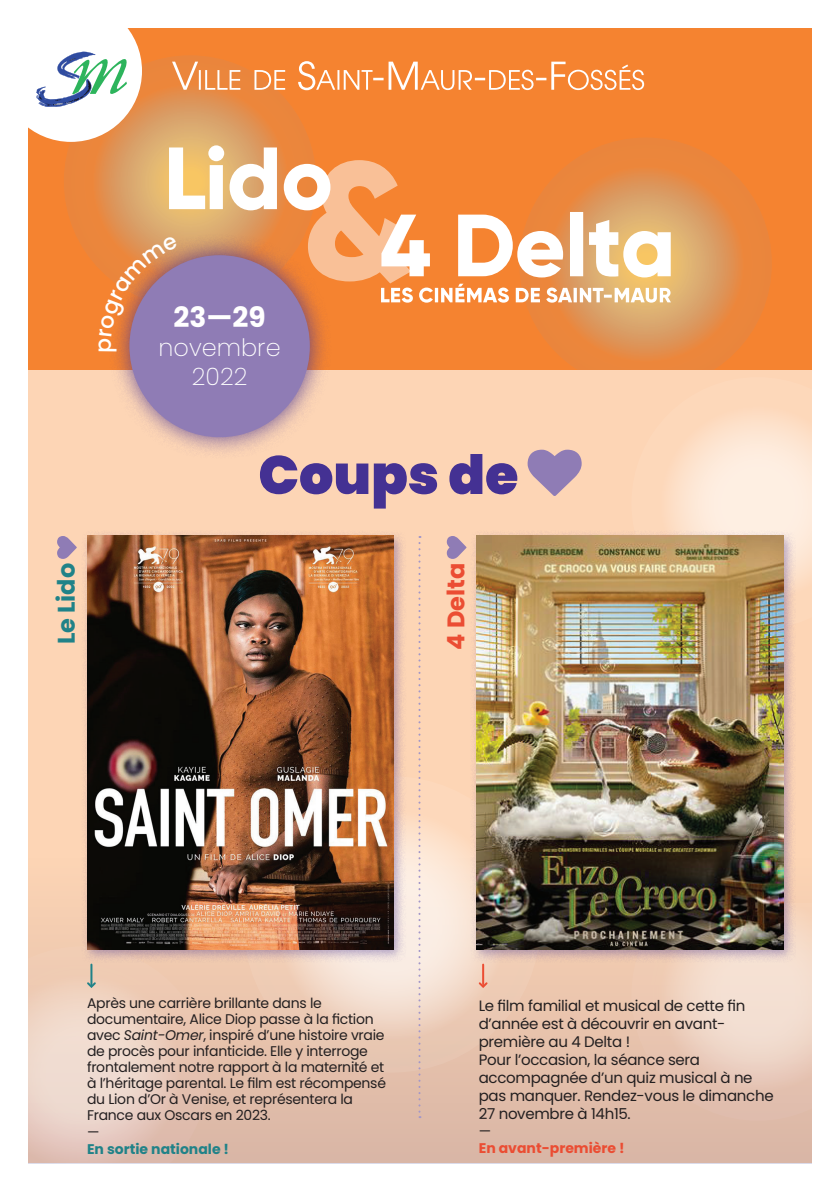
<style>
.page{position:relative;width:840px;height:1191px;background:#fff}
.page>*{position:absolute;margin:0;border:0;box-sizing:border-box;transform-origin:0 0}
.t1{font:900 54px "Poppins";color:#443193}
.t2{font:700 28px "Poppins";color:#fff}
.t3{font:200 24px/28.8px "Poppins";color:#fff;text-align:center}
.t4{font:700 24px "Poppins";color:#208288}
.t5{font:700 24px "Poppins";color:#eb4d33}
.t6{font:15px/18px "Poppins";letter-spacing:-.02em;color:#231f20}
.t7{font:14px/16.2px "Poppins";letter-spacing:-.02em;color:#231f20}
.t8{font:700 14px "Poppins";color:#208288}
.t9{font:700 14px "Poppins";color:#eb4d33}
.s1{font-style:italic}
</style>
<div class="page">
<div style="left:28px;top:28px;width:783px;height:342px;background:#f58330"></div>
<svg style="left:64px;top:55px;width:252px;height:253px"></svg>
<svg style="left:519px;top:137px;width:252px;height:253px"></svg>
<div style="left:0;top:0;width:142px;height:142px;background:#fff;border-radius:50%"></div>
<svg style="left:36px;top:51px;width:91px;height:56px"></svg>
<svg style="left:172px;top:61px;width:471px;height:29px"></svg>
<div style="left:28px;top:370px;width:783px;height:792px;background:#fdd5b5"></div>
<div style="left:28px;top:744px;width:783px;height:419px;background:linear-gradient(to bottom,#ffdbb8,#dbb8a6)"></div>
<svg style="left:631px;top:903px;width:180px;height:217px;background:#ebcebd"></svg>
<svg style="left:243px;top:776px;width:297px;height:296px"></svg>
<div style="left:108px;top:234px;width:223px;height:225px;background:#443193;opacity:.75"></div>
<div style="left:129px;top:255px;width:180px;height:182px;background:#8f7cb5;border-radius:50%"></div>
<svg style="left:418px;top:536px;width:2px;height:582px"></svg>
<svg style="left:57px;top:536px;width:20px;height:23px"></svg>
<svg style="left:446px;top:536px;width:20px;height:23px"></svg>
<svg style="left:28px;top:946px;width:180px;height:217px"></svg>
<hr style="left:482px;top:964px;width:2px;height:20px;background:#eb4d33">
<svg style="left:476px;top:980px;width:13px;height:9px"></svg>
<svg style="left:666px;top:411px;width:145px;height:178px"></svg>
<svg style="left:527px;top:450px;width:54px;height:46px"></svg>
<div style="left:470px;top:530px;width:325px;height:433px;background:#443193;opacity:.4"></div>
<img style="left:476px;top:536px;width:306px;height:413px">
<div style="left:81px;top:530px;width:325px;height:433px;background:#443193;opacity:.4"></div>
<img style="left:87px;top:536px;width:306px;height:413px">
<svg style="left:98px;top:145px;width:572px;height:206px"></svg>
<h2 class="t2" style="left:173px;top:301px;width:94px">23—29</h2>
<h3 class="t3" style="left:158px;top:333px;width:124px">novembre<br>2022</h3>
<h1 class="t1" style="left:258px;top:444px;width:261px">Coups de</h1>
<h3 class="t4" style="left:52px;top:644px;width:83px;rotate:-90deg">Le Lido</h3>
<h3 class="t5" style="left:442px;top:649px;width:88px;rotate:-90deg">4 Delta</h3>
<p class="t7" style="left:87px;top:995px;width:300px">Après une carrière brillante dans le documentaire, Alice Diop passe à la fiction avec <span class="s1">Saint-Omer</span>, inspiré d’une histoire vraie de procès pour infanticide. Elle y interroge frontalement notre rapport à la maternité et à l’héritage parental. Le film est récompensé du Lion d’Or à Venise, et représentera la France aux Oscars en 2023.<br>—</p>
<p class="t8" style="left:87px;top:1141px;width:143px">En sortie nationale !</p>
<p class="t6" style="left:478px;top:996px;width:296px">Le film familial et musical de cette fin d’année est à découvrir en avant&shy;première au 4 Delta !<br>Pour l’occasion, la séance sera accompagnée d’un quiz musical à ne pas manquer. Rendez-vous le dimanche<br>27 novembre à 14h15.</p>
<p class="t7" style="left:478px;top:1122px;width:14px">—</p>
<p class="t9" style="left:478px;top:1139px;width:147px">En avant-première !</p>
</div>
